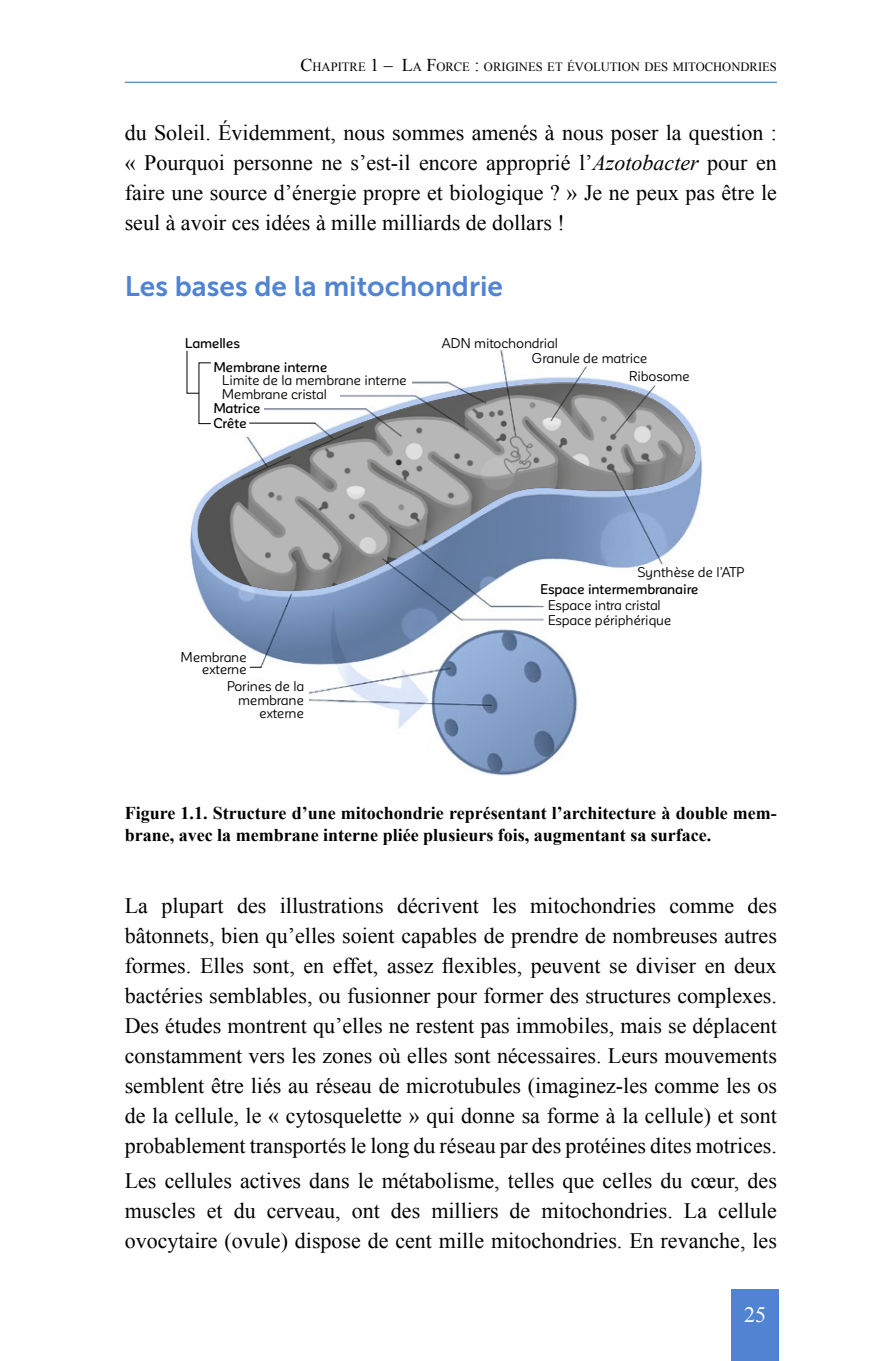
<style>
.page{position:relative;width:879px;height:1361px;background:#fff}
.page>*{position:absolute;margin:0;border:0;box-sizing:border-box;transform-origin:0 0}
.t1{font:28px "Museo Sans 700";color:#5084d2}
.t2{font:22px/30px "Times New Roman";color:#000;text-align:justify}
.t3{font:22px "Times New Roman";color:#fff}
.t4{font:700 18px/22px "Times New Roman";color:#000}
.t5{font:14px/14px "Corporative Sans Rd Alt";letter-spacing:-.01em;color:#000;text-align:right}
.t6{font:500 14px "Corporative Sans Rd Alt";letter-spacing:-.01em;color:#000}
.t7{font:12.6px "Times New Roman";color:#000}
.s1{font-size:18px}
.s2{font-style:italic}
</style>
<div class="page">
<div style="left:731px;top:1289px;width:47px;height:72px;background:#5084d2"></div>
<hr style="left:125px;top:82px;width:652px;height:1px;background:#5084d2">
<img style="left:190px;top:349px;width:513px;height:427px">
<img style="left:195px;top:383px;width:504px;height:207px">
<div style="left:316px;top:389px;width:24px;height:12px;background:#fff"></div>
<div style="left:240px;top:403px;width:24px;height:12px;background:#fff"></div>
<div style="left:234px;top:415px;width:30px;height:13px;background:#fff"></div>
<div style="left:285px;top:691px;width:23px;height:12px;background:#fff"></div>
<div style="left:240px;top:428px;width:13px;height:9px;background:#fff"></div>
<div style="left:250px;top:668px;width:13px;height:9px;background:#fff"></div>
<div style="left:394px;top:377px;width:18px;height:9px;background:#fff"></div>
<div style="left:261px;top:413px;width:69px;height:10px;background:#fff"></div>
<hr style="left:249px;top:423px;width:66px;height:1px;background:#000">
<svg style="left:186px;top:350px;width:14px;height:44px"></svg>
<p class="t7" style="left:300px;top:58px;width:478px"><span class="s1">C</span>HAPITRE <span class="s1">1 – L</span>A <span class="s1">F</span>ORCE <span class="s1">:</span> ORIGINES ET ÉVOLUTION DES MITOCHONDRIES</p>
<p class="t2" style="left:125px;top:117px;width:653px">du Soleil. Évidemment, nous sommes amenés à nous poser la question : « Pourquoi personne ne s’est-il encore approprié l’<span class="s2">Azotobacter</span> pour en faire une source d’énergie propre et biologique ? » Je ne peux pas être le seul à avoir ces idées à mille milliards de dollars !</p>
<p class="t1" style="left:125px;top:271px;width:380px">Les bases de la mitochondrie</p>
<p class="t6" style="left:185px;top:335px;width:56px">Lamelles</p>
<p class="t6" style="left:213px;top:359px;width:116px">Membrane interne</p>
<p class="t5" style="left:222px;top:373px;width:186px">Limite de la membrane interne</p>
<p class="t5" style="left:222px;top:387px;width:107px">Membrane cristal</p>
<p class="t6" style="left:213px;top:400px;width:49px">Matrice</p>
<p class="t6" style="left:213px;top:415px;width:35px">Crête</p>
<p class="t5" style="left:442px;top:336px;width:118px">ADN mitochondrial</p>
<p class="t5" style="left:629px;top:349px;width:63px;line-height:18px;text-align:left;text-indent:-97px">Granule de matrice<br>Ribosome</p>
<p class="t5" style="left:181px;top:651px;width:68px;line-height:12px">Membrane externe</p>
<p class="t5" style="left:227px;top:679px;width:79px">Porines de la membrane externe</p>
<p class="t5" style="left:637px;top:565px;width:108px">Synthèse de l’ATP</p>
<p class="t6" style="left:540px;top:582px;width:160px">Espace intermembranaire</p>
<p class="t5" style="left:548px;top:613px;width:125px">Espace périphérique</p>
<p class="t5" style="left:548px;top:598px;width:115px">Espace intra cristal</p>
<p class="t4" style="left:125px;top:802px;width:653px">Figure 1.1. Structure d’une mitochondrie représentant l’architecture à double mem&shy;brane, avec la membrane interne pliée plusieurs fois, augmentant sa surface.</p>
<p class="t2" style="left:125px;top:890px;width:654px">La plupart des illustrations décrivent les mitochondries comme des bâtonnets, bien qu’elles soient capables de prendre de nombreuses autres formes. Elles sont, en effet, assez flexibles, peuvent se diviser en deux bactéries semblables, ou fusionner pour former des structures complexes.<br>Des études montrent qu’elles ne restent pas immobiles, mais se déplacent constamment vers les zones où elles sont nécessaires. Leurs mouvements semblent être liés au réseau de microtubules (imaginez-les comme les os de la cellule, le « cytosquelette » qui donne sa forme à la cellule) et sont probablement transportés le long du réseau par des protéines dites motrices.</p>
<p class="t2" style="left:125px;top:1165px;width:653px">Les cellules actives dans le métabolisme, telles que celles du cœur, des muscles et du cerveau, ont des milliers de mitochondries. La cellule ovocytaire (ovule) dispose de cent mille mitochondries. En revanche, les</p>
<p class="t3" style="left:744px;top:1299px;width:23px">25</p>
</div>
